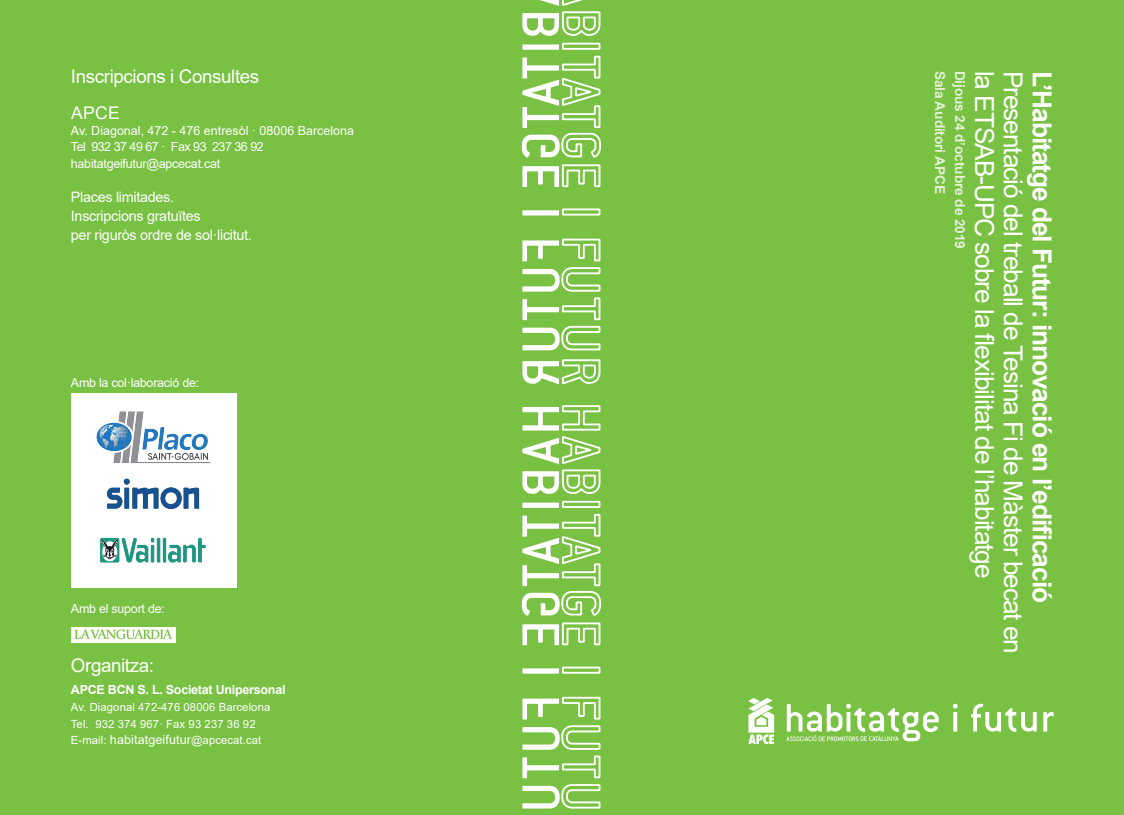
<style>
.page{position:relative;width:1124px;height:815px;background:#fff}
.page>*{position:absolute;margin:0;border:0;box-sizing:border-box;transform-origin:0 0}
.t1{font:26.25px "Arial";letter-spacing:-.04em;color:#fff}
.t2{font:700 26.25px "Arial";letter-spacing:-.04em;color:#fff}
.t3{font:18.75px "Arial";letter-spacing:-.02em;color:#fff}
.t4{font:17.5px "Arial";color:#fff}
.t5{font:14.38px/18.9px "Arial";letter-spacing:-.02em;color:#fff}
.t6{font:700 13.75px "Arial";letter-spacing:-.01em;color:#e1efd4}
.t7{font:12.5px/16.4px "Arial";letter-spacing:-.02em;color:#fff}
.t8{font:700 12.5px "Arial";letter-spacing:-.02em;color:#fff}
.t9{font:11.25px/16.4px "Arial";letter-spacing:.01em;color:#fff}
.s1{font-size:12.5px}
</style>
<div class="page">
<div style="left:0;top:0;width:1123px;height:815px;background:#79c142"></div>
<svg style="left:748px;top:698px;width:26px;height:46px"></svg>
<svg style="left:786px;top:704px;width:267px;height:37px"></svg>
<div style="left:71px;top:627px;width:104px;height:16px;background:#fff"></div>
<svg style="left:75px;top:629px;width:97px;height:10px"></svg>
<div style="left:71px;top:393px;width:165px;height:195px;background:#fff"></div>
<img style="left:100px;top:478px;width:106px;height:85px">
<img style="left:96px;top:411px;width:115px;height:52px">
<svg style="left:521px;top:0;width:81px;height:810px;background:#87c756"></svg>
<h2 class="t3" style="left:71px;top:64px;width:190px">Inscripcions i Consultes</h2>
<h3 class="t4" style="left:71px;top:100px;width:50px">APCE</h3>
<p class="t7" style="left:71px;top:122px;width:285px">Av. Diagonal, 472 - 476 entresòl · 08006 Barcelona<br>Tel 932 37 49 67 · Fax 93 237 36 92 habitatgeifutur@apcecat.cat</p>
<p class="t5" style="left:71px;top:187px;width:182px">Places limitades.<br>Inscripcions gratuïtes<br>per riguròs ordre de sol·licitut.</p>
<p class="t7" style="left:71px;top:375px;width:130px">Amb la col·laboració de:</p>
<p class="t7" style="left:71px;top:601px;width:95px">Amb el suport de:</p>
<h2 class="t3" style="left:71px;top:653px;width:85px">Organitza:</h2>
<p class="t8" style="left:71px;top:680px;width:216px">APCE BCN S. L. Societat Unipersonal</p>
<p class="t9" style="left:71px;top:699px;width:201px">Av. Diagonal 472-476 08006 Barcelona<br>Tel. 932 374 967· Fax 93 237 36 92<br>E-mail: <span class="s1">habitatgeifutur</span>@apcecat.cat</p>
<p class="t6" style="left:949px;top:71px;width:125px;rotate:90deg">Sala Auditori APCE</p>
<p class="t6" style="left:969px;top:71px;width:180px;rotate:90deg">Dijous 24 d’octubre de 2019</p>
<h1 class="t1" style="left:1002px;top:71px;width:509px;rotate:90deg">la ETSAB-UPC sobre la flexibilitat de l’habitatge</h1>
<h1 class="t1" style="left:1031px;top:71px;width:585px;rotate:90deg">Presentació del treball de Tesina Fi de Màster becat en</h1>
<h1 class="t2" style="left:1060px;top:71px;width:534px;rotate:90deg">L’Habitatge del Futur: innovació en l’edificació</h1>
</div>
